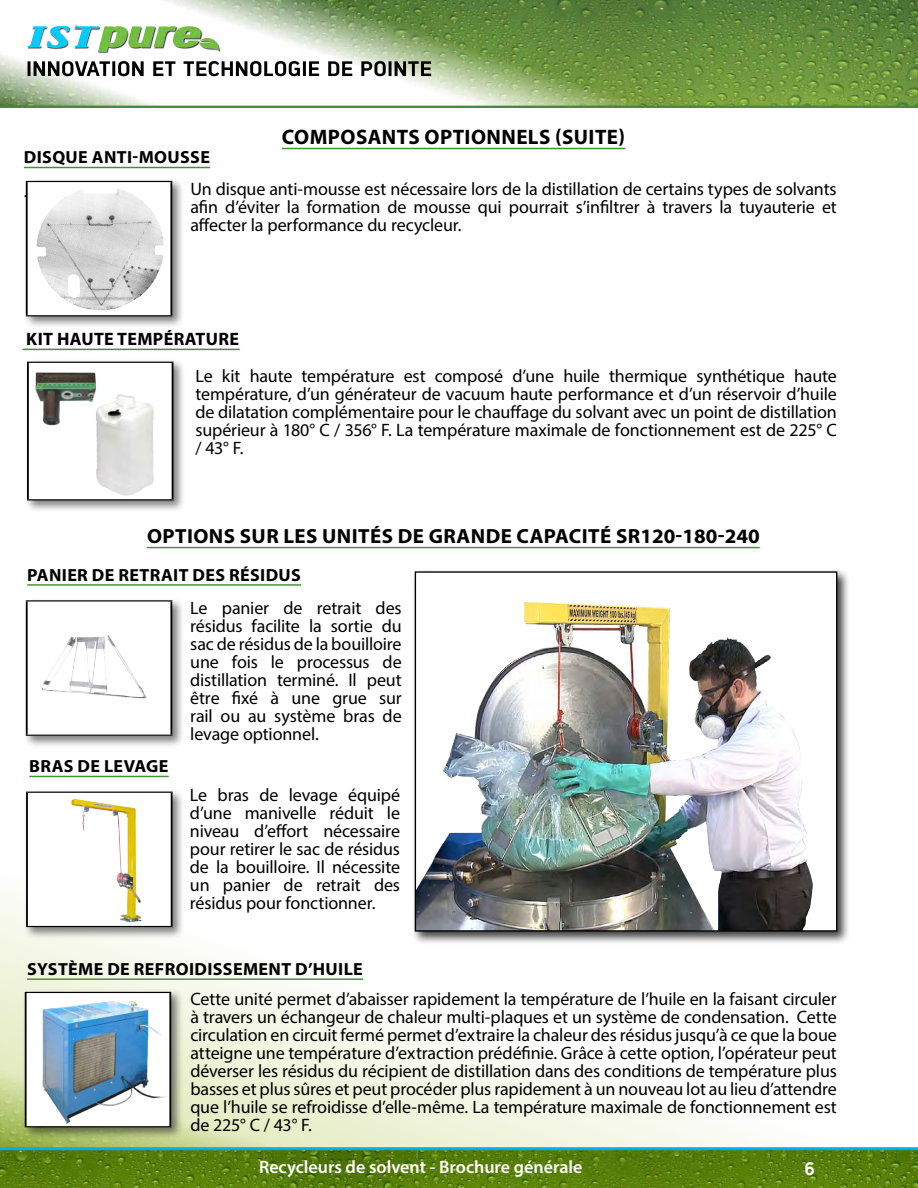
<style>
.page{position:relative;width:918px;height:1188px;background:#fff}
.page>*{position:absolute;margin:0;border:0;box-sizing:border-box;transform-origin:0 0}
.t1{font:700 21px "Myriad Pro";letter-spacing:.02em;color:#000}
.t2{font:700 20.55px "Myriad Pro";letter-spacing:.02em;color:#000}
.t3{font:18px/18px "Myriad Pro";letter-spacing:-.005em;color:#000;text-align:justify}
.t4{font:600 18px "Myriad Pro";color:#fff}
.t5{font:700 18px "Myriad Pro";letter-spacing:.02em;color:#000}
.t6{font:18px "Lintel Regular 6";color:#fff}
.t7{font:700 17.55px "Myriad Pro";letter-spacing:.02em;color:#000}
.t8{font:17.55px "Myriad Pro";color:#000}
</style>
<div class="page">
<img style="left:0;top:0;width:918px;height:108px">
<div style="left:28px;top:27px;width:191px;height:26px;background:#fefefe"></div>
<img style="left:27px;top:26px;width:191px;height:25px">
<svg style="left:28px;top:61px;width:403px;height:15px"></svg>
<svg style="left:0;top:775px;width:768px;height:372px"></svg>
<img style="left:0;top:1150px;width:918px;height:38px">
<hr style="left:0;top:1147px;width:918px;height:3px;background:#00aeef">
<hr style="left:147px;top:547px;width:613px;height:1px;background:#439137">
<div style="left:23px;top:178px;width:162px;height:151px;background:#000;opacity:.5"></div>
<div style="left:27px;top:181px;width:144px;height:135px;background:linear-gradient(to right,#fff,#fff)"></div>
<hr style="left:26px;top:182px;width:2px;height:133px;background:#000">
<hr style="left:170px;top:182px;width:2px;height:133px;background:#000">
<hr style="left:26px;top:315px;width:146px;height:1px;background:#000">
<hr style="left:26px;top:181px;width:146px;height:1px;background:#000">
<hr style="left:24px;top:167px;width:186px;height:1px;background:#439137">
<div style="left:22px;top:989px;width:162px;height:151px;background:#000;opacity:.5"></div>
<hr style="left:25px;top:993px;width:2px;height:133px;background:#000">
<hr style="left:169px;top:993px;width:2px;height:133px;background:#000">
<hr style="left:25px;top:1126px;width:146px;height:1px;background:#000">
<hr style="left:25px;top:992px;width:146px;height:1px;background:#000">
<img style="left:29px;top:990px;width:140px;height:136px">
<div style="left:23px;top:788px;width:162px;height:152px;background:#000;opacity:.5"></div>
<div style="left:27px;top:792px;width:145px;height:135px;background:#fff"></div>
<hr style="left:26px;top:793px;width:2px;height:133px;background:#000">
<hr style="left:171px;top:793px;width:2px;height:133px;background:#000">
<hr style="left:26px;top:926px;width:147px;height:1px;background:#000">
<hr style="left:26px;top:792px;width:147px;height:1px;background:#000">
<div style="left:23px;top:597px;width:162px;height:151px;background:#000;opacity:.5"></div>
<div style="left:27px;top:601px;width:144px;height:134px;background:#fff"></div>
<hr style="left:26px;top:602px;width:2px;height:133px;background:#000">
<hr style="left:170px;top:602px;width:2px;height:133px;background:#000">
<hr style="left:26px;top:735px;width:146px;height:1px;background:#000">
<hr style="left:26px;top:600px;width:146px;height:2px;background:#000">
<hr style="left:27px;top:584px;width:274px;height:2px;background:#439137">
<hr style="left:27px;top:978px;width:336px;height:2px;background:#439137">
<hr style="left:29px;top:776px;width:140px;height:1px;background:#439137">
<img style="left:45px;top:786px;width:110px;height:152px">
<img style="left:41px;top:635px;width:106px;height:64px">
<img style="left:27px;top:184px;width:155px;height:129px">
<div style="left:411px;top:568px;width:439px;height:377px;background:#000;opacity:.75"></div>
<div style="left:415px;top:572px;width:422px;height:359px;background:#fff"></div>
<img style="left:417px;top:602px;width:396px;height:328px">
<div style="left:415px;top:571px;width:422px;height:361px;border:1px solid #000"></div>
<hr style="left:282px;top:148px;width:343px;height:1px;background:#439137">
<div style="left:24px;top:358px;width:162px;height:155px;background:#000;opacity:.5"></div>
<div style="left:28px;top:362px;width:145px;height:138px;background:#fff"></div>
<hr style="left:27px;top:363px;width:2px;height:136px;background:#000">
<hr style="left:172px;top:363px;width:1px;height:136px;background:#000">
<hr style="left:27px;top:499px;width:146px;height:1px;background:#000">
<hr style="left:27px;top:362px;width:146px;height:1px;background:#000">
<hr style="left:22px;top:349px;width:218px;height:1px;background:#439137">
<img style="left:72px;top:390px;width:111px;height:111px">
<img style="left:35px;top:372px;width:64px;height:57px">
<p class="t1" style="left:282px;top:123px;width:345px">COMPOSANTS OPTIONNELS (SUITE)</p>
<p class="t7" style="left:24px;top:146px;width:188px">DISQUE ANTI-MOUSSE</p>
<p class="t8" style="left:24px;top:180px;width:5px">.</p>
<p class="t3" style="left:190px;top:180px;width:648px">Un disque anti-mousse est nécessaire lors de la distillation de certains types de solvants afin d’éviter la formation de mousse qui pourrait s’infiltrer à travers la tuyauterie et affecter la performance du recycleur.</p>
<p class="t5" style="left:26px;top:327px;width:124px">KIT HAUTE TEMPÉ</p>
<p class="t5" style="left:174px;top:327px;width:67px">RATURE</p>
<p class="t3" style="left:195px;top:367px;width:643px">Le kit haute température est composé d’une huile thermique synthétique haute température, d’un générateur de vacuum haute performance et d’un réservoir d’huile de dilatation complémentaire pour le chauffage du solvant avec un point de distillation supérieur à 180° C / 356° F. La température maximale de fonctionnement est de 225° C / 43° F.</p>
<p class="t2" style="left:147px;top:523px;width:614px">OPTIONS SUR LES UNITÉS DE GRANDE CAPACITÉ SR120-180-240</p>
<p class="t7" style="left:27px;top:563px;width:275px">PANIER DE RETRAIT DES RÉSIDUS</p>
<p class="t7" style="left:29px;top:755px;width:141px">BRAS DE LEVAGE</p>
<p class="t3" style="left:190px;top:598px;width:213px">Le panier de retrait des résidus facilite la sortie du sac de résidus de la bouilloire une fois le processus de distillation terminé. Il peut être fixé à une grue sur rail ou au système bras de levage optionnel.</p>
<p class="t3" style="left:190px;top:786px;width:212px">Le bras de levage équipé d’une manivelle réduit le niveau d’effort nécessaire pour retirer le sac de résidus de la bouilloire. Il nécessite un panier de retrait des résidus pour fonctionner.</p>
<p class="t7" style="left:27px;top:957px;width:337px">SYSTÈME DE REFROIDISSEMENT D’HUILE</p>
<p class="t3" style="left:190px;top:990px;width:648px">Cette unité permet d’abaisser rapidement la température de l’huile en la faisant circuler à travers un échangeur de chaleur multi-plaques et un système de condensation. Cette circulation en circuit fermé permet d’extraire la chaleur des résidus jusqu’à ce que la boue atteigne une température d’extraction prédéfinie. Grâce à cette option, l’opérateur peut déverser les résidus du récipient de distillation dans des conditions de température plus basses et plus sûres et peut procéder plus rapidement à un nouveau lot au lieu d’attendre que l’huile se refroidisse d’elle-même. La température maximale de fonctionnement est de 225° C / 43° F.</p>
<p class="t4" style="left:259px;top:1155px;width:325px">Recycleurs de solvent - Brochure générale</p>
<p class="t6" style="left:804px;top:1156px;width:12px">6</p>
</div>
